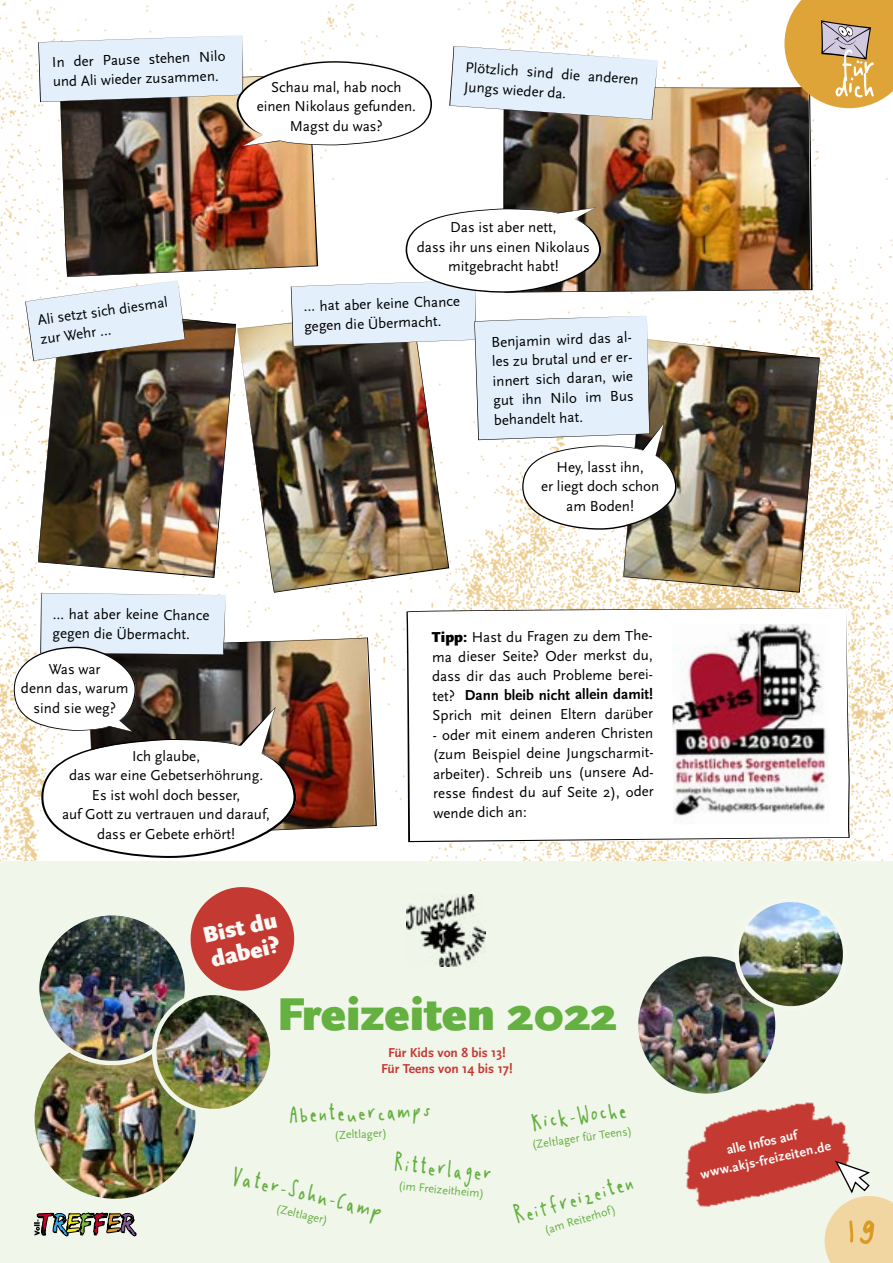
<style>
.page{position:relative;width:893px;height:1263px;background:#fff}
.page>*{position:absolute;margin:0;border:0;box-sizing:border-box;transform-origin:0 0}
.t1{font:76.5px "Handschrift";color:#da9a23}
.t2{font:51px "Druckschrift";letter-spacing:-.08em;color:#fff}
.t3{font:900 48px "Scala Sans OT";color:#64b041}
.t4{font:34.05px "Handschrift";color:#64b041}
.t5{font:900 23.25px/25px "Scala Sans OT";color:#f9faf5}
.t6{font:15px/19.5px "Scala Sans OT";color:#000}
.t7{font:700 13.5px/16.5px "Scala Sans OT";color:#c43932;text-align:center}
.t8{font:700 13.5px/18px "Scala Sans OT";color:#fbfcf9;text-align:center}
.t9{font:12px "Scala Sans OT";color:#64b041}
.s1{font-weight:900}
.s2{font-weight:700}
.s3{font-size:94.5px}
</style>
<div class="page">
<img style="left:0;top:0;width:893px;height:1263px">
<svg style="left:406px;top:608px;width:444px;height:234px"></svg>
<img style="left:672px;top:623px;width:157px;height:201px">
<div style="left:1px;top:862px;width:892px;height:401px;background:#f1f6eb"></div>
<img style="left:406px;top:894px;width:79px;height:72px">
<img style="left:32px;top:1036px;width:166px;height:165px;border-radius:83px">
<img style="left:37px;top:913px;width:150px;height:150px;border-radius:75px">
<div style="left:35px;top:911px;width:154px;height:154px;border:4px solid #f1f6eb;border-radius:50%"></div>
<img style="left:154px;top:993px;width:118px;height:118px;border-radius:59px">
<div style="left:152px;top:991px;width:123px;height:122px;border:4px solid #f1f6eb;border-radius:50%"></div>
<img style="left:685px;top:1102px;width:166px;height:105px">
<img style="left:639px;top:957px;width:136px;height:136px">
<div style="left:634px;top:952px;width:146px;height:146px;border:4px solid #f1f6eb;border-radius:50%"></div>
<img style="left:725px;top:902px;width:118px;height:113px">
<svg style="left:190px;top:887px;width:105px;height:105px"></svg>
<svg style="left:34px;top:1212px;width:102px;height:24px"></svg>
<svg style="left:825px;top:1159px;width:68px;height:104px"></svg>
<img style="left:0;top:59px;width:27px;height:357px">
<img style="left:59px;top:147px;width:259px;height:130px">
<img style="left:503px;top:87px;width:310px;height:206px">
<img style="left:296px;top:637px;width:81px;height:201px">
<img style="left:38px;top:305px;width:198px;height:273px">
<img style="left:237px;top:308px;width:212px;height:285px">
<img style="left:623px;top:339px;width:197px;height:254px">
<svg style="left:449px;top:46px;width:209px;height:74px;background:#dee7ee"></svg>
<svg style="left:25px;top:280px;width:160px;height:81px;background:#d2d8dd"></svg>
<svg style="left:38px;top:35px;width:394px;height:112px"></svg>
<img style="left:291px;top:207px;width:386px;height:323px">
<svg style="left:14px;top:593px;width:282px;height:265px"></svg>
<svg style="left:784px;top:0;width:109px;height:108px;background:#d2a556"></svg>
<p class="t6" style="left:52px;top:53px;width:175px;rotate:-2deg">In der Pause stehen Nilo und Ali wieder zusammen.</p>
<p class="t6" style="left:466px;top:58px;width:175px;rotate:4deg">Plötzlich sind die anderen<br>Jungs wieder da.</p>
<p class="t6" style="left:257px;top:77px;width:161px;text-align:center">Schau mal, hab noch einen Nikolaus gefunden.<br>Magst du was?</p>
<p class="t6" style="left:417px;top:218px;width:174px;text-align:center">Das ist aber nett,<br>dass ihr uns einen Nikolaus mitgebracht habt!</p>
<p class="t6" style="left:37px;top:311px;width:132px;rotate:-8deg">Ali setzt sich diesmal zur Wehr …</p>
<p class="t6" style="left:303px;top:297px;width:158px;rotate:-2deg">… hat aber keine Chance gegen die Übermacht.</p>
<p class="t6" style="left:491px;top:333px;width:145px;rotate:-2deg">Benjamin wird das al&shy;les zu brutal und er er&shy;innert sich daran, wie gut ihn Nilo im Bus behandelt hat.</p>
<p class="t6" style="left:541px;top:457px;width:120px;text-align:center">Hey, lasst ihn,<br>er liegt doch schon am Boden!</p>
<p class="t6" style="left:53px;top:603px;width:158px;rotate:1deg">… hat aber keine Chance gegen die Übermacht.</p>
<p class="t6" style="left:21px;top:659px;width:109px;text-align:center">Was war<br>denn das, warum sind sie weg?</p>
<p class="t6" style="left:62px;top:746px;width:210px;text-align:center">Ich glaube,<br>das war eine Gebetserhöhrung.<br>Es ist wohl doch besser,<br>auf Gott zu vertrauen und darauf, dass er Gebete erhört!</p>
<h3 class="t5" style="left:201px;top:924px;width:77px;rotate:-12deg">Bist du dabei?</h3>
<p class="t6" style="left:431px;top:629px;width:226px;rotate:-1deg"><span class="s1">Tipp:</span> Hast du Fragen zu dem The&shy;ma dieser Seite? Oder merkst du, dass dir das auch Probleme berei&shy;tet? <span class="s2">Dann bleib nicht allein damit!<br></span>Sprich mit deinen Eltern darüber</p>
<p class="t6" style="left:432px;top:726px;width:226px;rotate:-1deg">- oder mit einem anderen Christen (zum Beispiel deine Jungscharmit&shy;arbeiter). Schreib uns (unsere Ad&shy;resse fi ndest du auf Seite 2), oder wende dich an:</p>
<h3 class="t3" style="left:277px;top:987px;width:342px">Freizeiten 2022</h3>
<p class="t7" style="left:381px;top:1044px;width:133px">Für Kids von 8 bis 13!<br>Für Teens von 14 bis 17!</p>
<h3 class="t4" style="left:287px;top:1100px;width:145px;rotate:-2deg">Abenteuercamps</h3>
<p class="t9" style="left:334px;top:1128px;width:54px;rotate:-2deg">(Zeltlager)</p>
<h3 class="t4" style="left:235px;top:1160px;width:158px;rotate:14deg">Vater-Sohn-Camp</h3>
<p class="t9" style="left:278px;top:1202px;width:54px;rotate:14deg">(Zeltlager)</p>
<h3 class="t4" style="left:396px;top:1148px;width:100px;rotate:6deg">Ritterlager</h3>
<p class="t9" style="left:399px;top:1178px;width:88px;rotate:6deg">(im Freizeitheim)</p>
<h3 class="t4" style="left:529px;top:1108px;width:99px;rotate:-8deg">Kick-Woche</h3>
<p class="t9" style="left:531px;top:1138px;width:102px;rotate:-8deg">(Zeltlager für Teens)</p>
<h3 class="t4" style="left:511px;top:1202px;width:127px;rotate:-16deg">Reitfreizeiten</h3>
<p class="t9" style="left:543px;top:1223px;width:75px;rotate:-16deg">(am Reiterhof)</p>
<h2 class="t2" style="left:833px;top:66px;width:45px">fürdich</h2>
<p class="t8" style="left:695px;top:1149px;width:135px;rotate:-13deg">alle Infos auf www.akjs-freizeiten.de</p>
<h1 class="t1" style="left:846px;top:1203px;width:35px">1<span class="s3">9</span></h1>
</div>
